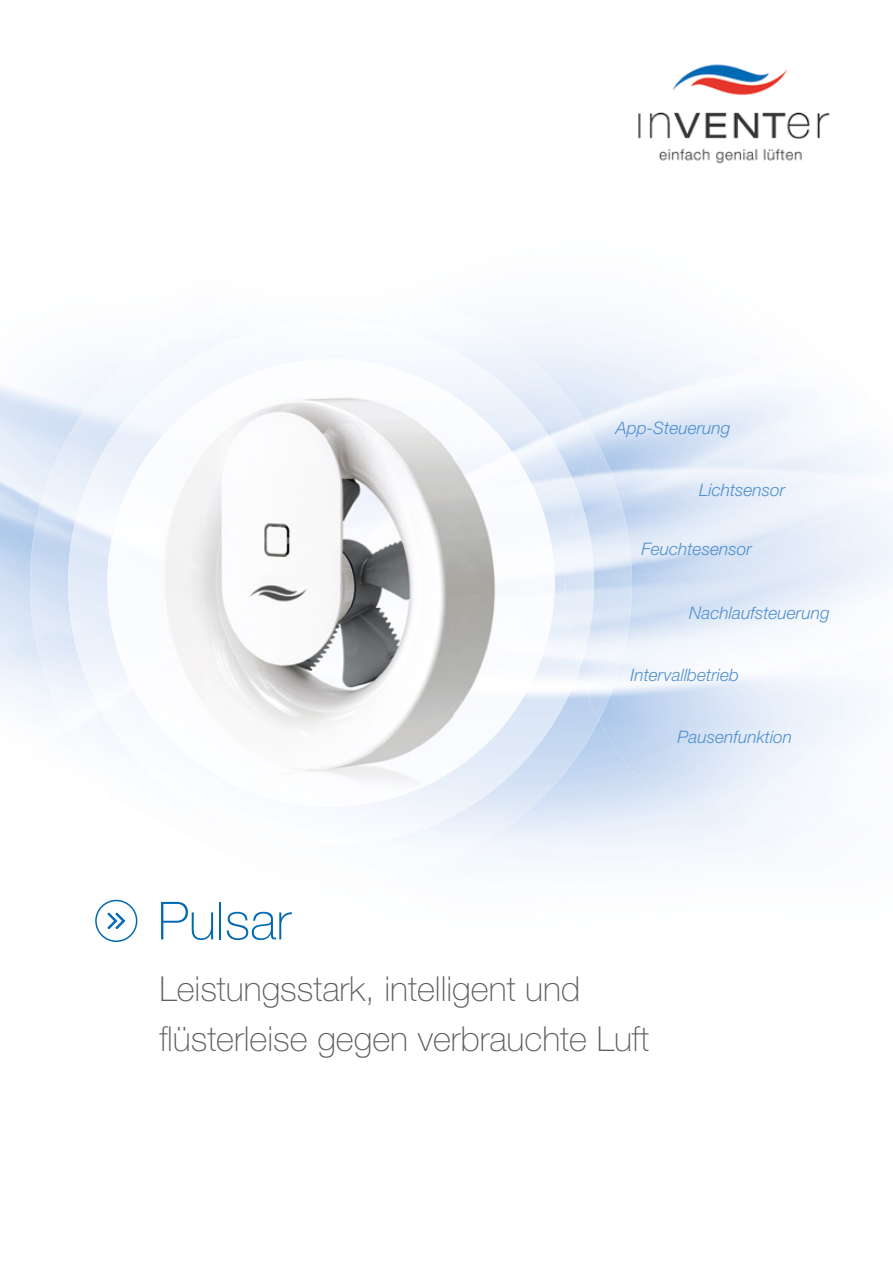
<style>
.page{position:relative;width:893px;height:1263px;background:#fff}
.page>*{position:absolute;margin:0;border:0;box-sizing:border-box;transform-origin:0 0}
.t1{font:100 52.5px "Helvetica Neue LT Std";color:#0069b4}
.t2{font:100 34.5px/49.5px "Helvetica Neue LT Std";color:#5c6062}
.t3{font:italic 300 17.25px "Helvetica Neue LT Std";letter-spacing:.005em;color:#4f8fcd}
</style>
<div class="page">
<img style="left:105px;top:899px;width:33px;height:43px">
<img style="left:598px;top:373px;width:52px;height:418px">
<div style="left:489px;top:332px;width:67px;height:50px;background:#eff4fb"></div>
<img style="left:30px;top:414px;width:52px;height:338px">
<img style="left:541px;top:382px;width:57px;height:95px">
<img style="left:548px;top:720px;width:51px;height:72px">
<img style="left:496px;top:758px;width:52px;height:77px">
<img style="left:578px;top:445px;width:54px;height:275px">
<img style="left:272px;top:320px;width:217px;height:52px">
<img style="left:119px;top:375px;width:41px;height:70px">
<img style="left:472px;top:372px;width:69px;height:53px">
<img style="left:68px;top:427px;width:51px;height:312px">
<img style="left:517px;top:425px;width:55px;height:52px">
<img style="left:528px;top:477px;width:51px;height:281px">
<img style="left:477px;top:724px;width:51px;height:78px">
<img style="left:375px;top:769px;width:102px;height:73px">
<img style="left:565px;top:494px;width:29px;height:177px">
<div style="left:190px;top:359px;width:282px;height:42px;background:#f6f9fd"></div>
<img style="left:145px;top:409px;width:15px;height:36px">
<img style="left:502px;top:409px;width:15px;height:36px">
<img style="left:107px;top:458px;width:12px;height:266px">
<img style="left:505px;top:458px;width:50px;height:266px">
<img style="left:456px;top:724px;width:49px;height:45px">
<img style="left:272px;top:769px;width:184px;height:38px">
<img style="left:638px;top:64px;width:192px;height:100px">
<div style="left:95px;top:900px;width:42px;height:42px;border:2px solid #0069b4;border-radius:50%"></div>
<svg style="left:108px;top:913px;width:17px;height:16px"></svg>
<img style="left:160px;top:364px;width:293px;height:439px">
<img style="left:453px;top:401px;width:49px;height:365px">
<img style="left:112px;top:445px;width:43px;height:276px">
<img style="left:505px;top:445px;width:45px;height:277px">
<p class="t3" style="left:616px;top:417px;width:116px">App-Steuerung</p>
<p class="t3" style="left:699px;top:479px;width:88px">Lichtsensor</p>
<p class="t3" style="left:641px;top:539px;width:112px">Feuchtesensor</p>
<p class="t3" style="left:689px;top:603px;width:142px">Nachlaufsteuerung</p>
<p class="t3" style="left:630px;top:665px;width:110px">Intervallbetrieb</p>
<p class="t3" style="left:678px;top:727px;width:116px">Pausenfunktion</p>
<h1 class="t1" style="left:158px;top:891px;width:135px">Pulsar</h1>
<h2 class="t2" style="left:173px;top:964px;width:478px;text-indent:-13px">Leistungsstark, intelligent und üsterleise gegen verbrauchte Luft</h2>
</div>
